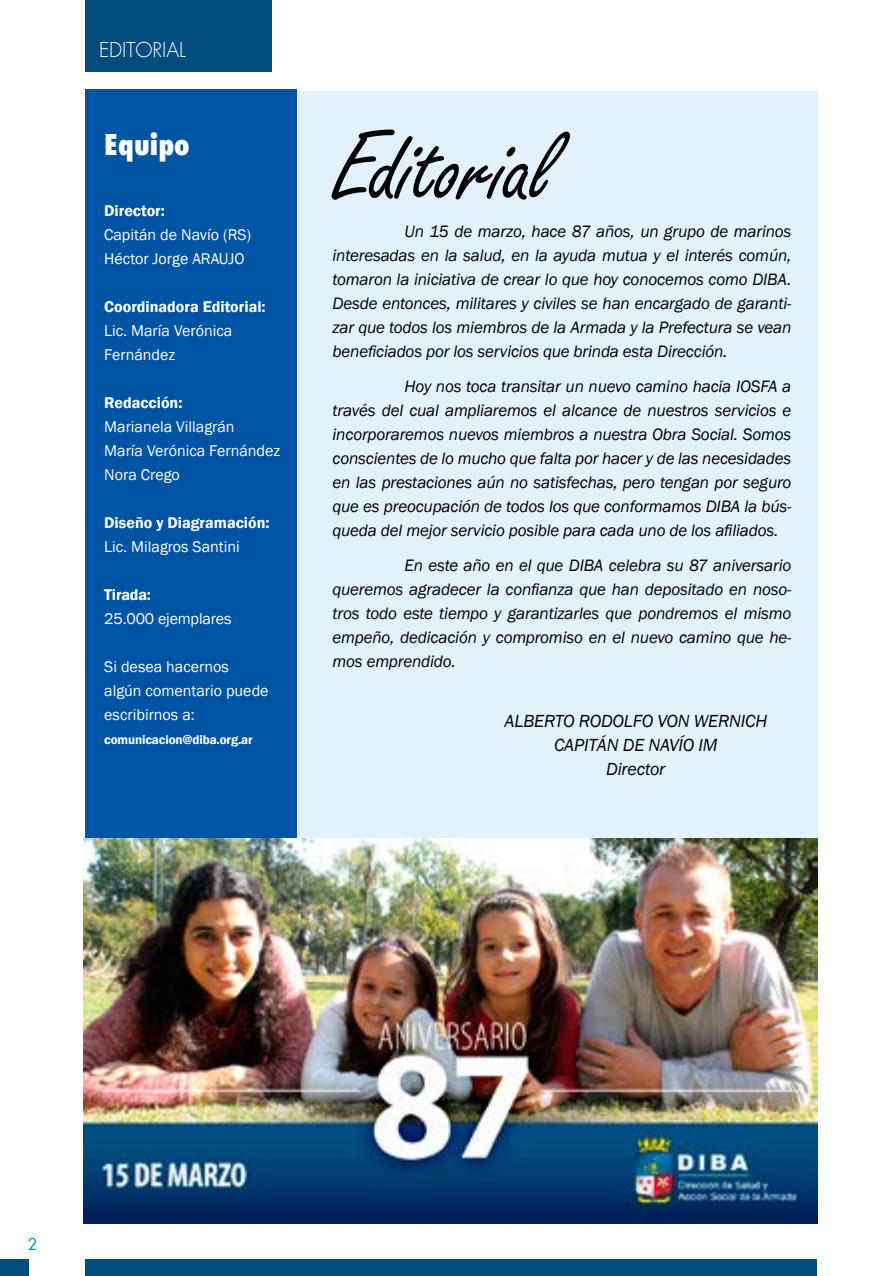
<style>
.page{position:relative;width:879px;height:1276px;background:#fff}
.page>*{position:absolute;margin:0;border:0;box-sizing:border-box;transform-origin:0 0}
.t1{font:106px "Freestyle Script";letter-spacing:-.01em;color:#000}
.t2{font:800 condensed 28px "Futura LT";color:#fff}
.t3{font:300 20px "Futura LT";color:#fff}
.t4{font:italic 18px/24px "Franklin Gothic";letter-spacing:-.01em;color:#000;text-align:center}
.t5{font:18px "Futura";color:#0092b7}
.t6{font:italic 17px/24px "Franklin Gothic";letter-spacing:-.01em;color:#000;text-align:justify}
.t7{font:16px/24px "Franklin Gothic";color:#fff}
.t8{font:600 16px "Franklin Gothic";color:#fff}
.t9{font:600 13px "Franklin Gothic";letter-spacing:-.01em;color:#fff}
</style>
<div class="page">
<div style="left:85px;top:1258px;width:731px;height:18px;background:#004d7d"></div>
<div style="left:0;top:1258px;width:29px;height:18px;background:#004d7d"></div>
<div style="left:262px;top:91px;width:555px;height:747px;background:#e3f2fa"></div>
<div style="left:85px;top:89px;width:212px;height:752px;background:#0054a4"></div>
<div style="left:85px;top:0;width:186px;height:71px;background:#004d7d"></div>
<svg style="left:87px;top:1223px;width:729px;height:1px"></svg>
<img style="left:83px;top:838px;width:734px;height:385px">
<p class="t3" style="left:99px;top:38px;width:78px">EDITORIAL</p>
<h2 class="t2" style="left:104px;top:127px;width:87px">Equipo</h2>
<h1 class="t1" style="left:332px;top:111px;width:224px">Editorial</h1>
<p class="t6" style="left:332px;top:219px;width:460px;text-indent:72px">Un 15 de marzo, hace 87 años, un grupo de marinos interesadas en la salud, en la ayuda mutua y el interés común, tomaron la iniciativa de crear lo que hoy conocemos como DIBA.<br>Desde entonces, militares y civiles se han encargado de garanti&shy;zar que todos los miembros de la Armada y la Prefectura se vean beneficiados por los servicios que brinda esta Dirección.</p>
<p class="t6" style="left:332px;top:375px;width:460px;text-indent:72px">Hoy nos toca transitar un nuevo camino hacia IOSFA a través del cual ampliaremos el alcance de nuestros servicios e incorporaremos nuevos miembros a nuestra Obra Social. Somos conscientes de lo mucho que falta por hacer y de las necesidades en las prestaciones aún no satisfechas, pero tengan por seguro que es preocupación de todos los que conformamos DIBA la bús&shy;queda del mejor servicio posible para cada uno de los afiliados.</p>
<p class="t6" style="left:332px;top:554px;width:460px;text-indent:72px">En este año en el que DIBA celebra su 87 aniversario queremos agradecer la confianza que han depositado en noso&shy;tros todo este tiempo y garantizarles que pondremos el mismo empeño, dedicación y compromiso en el nuevo camino que he&shy;mos emprendido.</p>
<p class="t8" style="left:104px;top:201px;width:62px">Director:</p>
<p class="t7" style="left:104px;top:223px;width:149px">Capitán de Navío (RS)<br>Héctor Jorge ARAUJO</p>
<p class="t8" style="left:104px;top:297px;width:163px">Coordinadora Editorial:</p>
<p class="t7" style="left:104px;top:319px;width:129px">Lic. María Verónica<br>Fernández</p>
<p class="t8" style="left:104px;top:393px;width:80px">Redacción:</p>
<p class="t7" style="left:104px;top:415px;width:177px">Marianela Villagrán<br>María Verónica Fernández<br>Nora Crego</p>
<p class="t8" style="left:104px;top:513px;width:167px">Diseño y Diagramación:</p>
<p class="t7" style="left:104px;top:535px;width:137px">Lic. Milagros Santini</p>
<p class="t8" style="left:104px;top:585px;width:48px">Tirada:</p>
<p class="t7" style="left:104px;top:607px;width:129px">25.000 ejemplares</p>
<p class="t7" style="left:104px;top:655px;width:166px">Si desea hacernos algún comentario puede escribirnos a:</p>
<p class="t9" style="left:104px;top:732px;width:150px">comunicacion@diba.org.ar</p>
<p class="t4" style="left:504px;top:709px;width:264px">ALBERTO RODOLFO VON WERNICH<br>CAPITÁN DE NAVÍO IM<br>Director</p>
<p class="t5" style="left:28px;top:1233px;width:12px">2</p>
</div>
